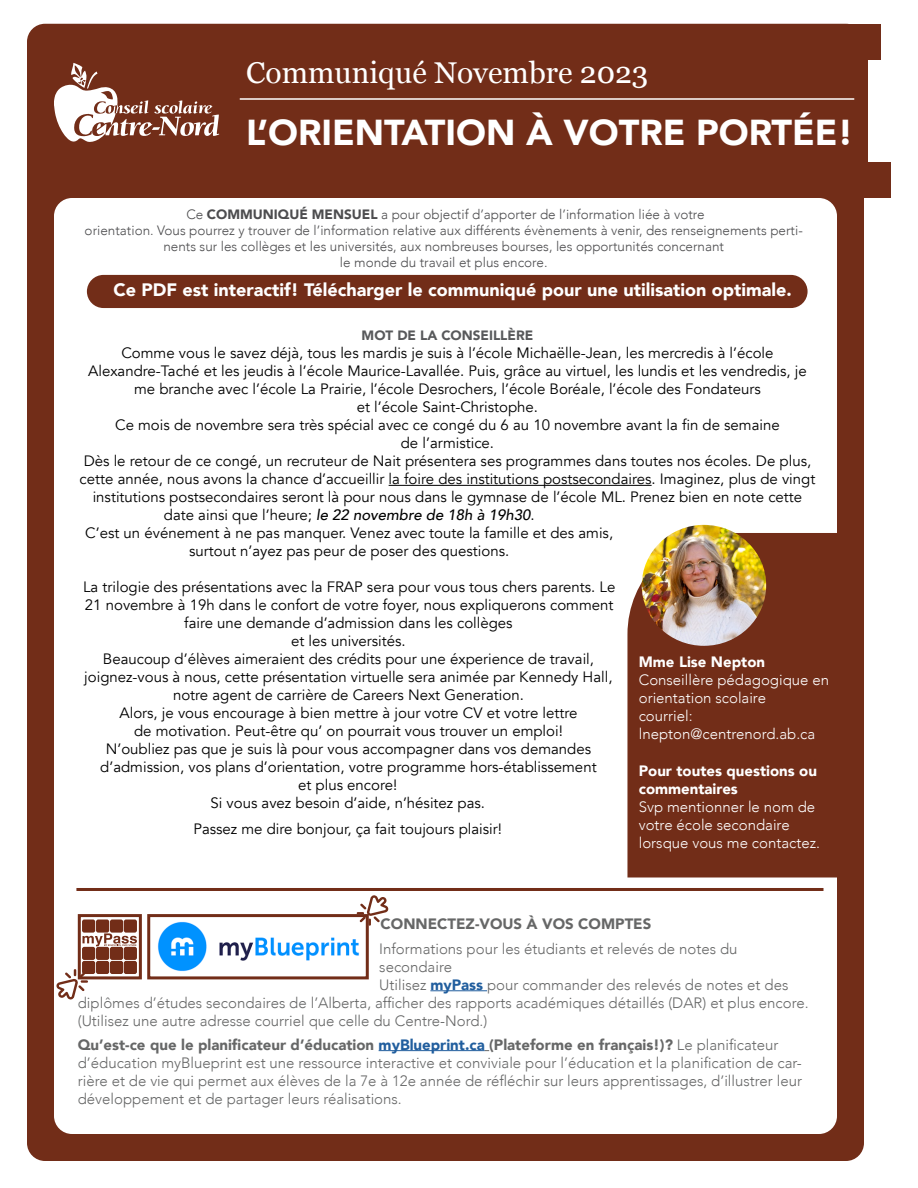
<style>
.page{position:relative;width:918px;height:1188px;background:#fff}
.page>*{position:absolute;margin:0;border:0;box-sizing:border-box;transform-origin:0 0}
.t1{font:900 36px "Avenir";color:#fff}
.t2{font:30px "Georgia";color:#fff}
.t3{font:900 18px "Avenir";color:#fff}
.t4{font:15px/18px "Avenir";color:#000;text-align:center}
.t5{font:300 15px/18px "Avenir";color:#666767}
.t6{font:300 15px/18px "Avenir";color:#fff}
.t7{font:900 15px/18px "Avenir";color:#fff}
.t8{font:italic 500 15px "Avenir";color:#000}
.t9{font:900 15px "Avenir";color:#666767}
.t10{font:300 13.5px/16.2px "Avenir";color:#4d4d4f;text-align:center}
.t11{font:900 13.5px "Avenir";color:#58595b}
.s1{font-weight:900}
.s2{font-weight:400;font-style:normal}
.s3{font-weight:900;color:#215e9e}
</style>
<div class="page">
<div style="left:837px;top:162px;width:54px;height:36px;background:#722d18"></div>
<div style="left:827px;top:24px;width:54px;height:36px;background:#722d18"></div>
<div style="left:837px;top:41px;width:30px;height:141px;background:#722d18"></div>
<div style="left:27px;top:24px;width:837px;height:1137px;background:#722d18;border-radius:18px"></div>
<div style="left:54px;top:198px;width:783px;height:936px;background:#fff;border-radius:18px"></div>
<hr style="left:240px;top:98px;width:614px;height:2px;background:#fff">
<svg style="left:54px;top:63px;width:165px;height:79px"></svg>
<hr style="left:389px;top:485px;width:263px;height:1px;background:#000">
<div style="left:627px;top:533px;width:210px;height:345px;background:#722d18"></div>
<hr style="left:430px;top:990px;width:57px;height:1px;background:#215e9e">
<div style="left:82px;top:920px;width:13px;height:13px;background:#722d18;border-radius:2px"></div>
<div style="left:96px;top:920px;width:13px;height:13px;background:#722d18;border-radius:2px"></div>
<div style="left:110px;top:920px;width:13px;height:13px;background:#722d18;border-radius:2px"></div>
<div style="left:124px;top:920px;width:13px;height:13px;background:#722d18;border-radius:2px"></div>
<div style="left:82px;top:947px;width:13px;height:13px;background:#722d18;border-radius:2px"></div>
<div style="left:96px;top:947px;width:13px;height:13px;background:#722d18;border-radius:2px"></div>
<div style="left:110px;top:947px;width:13px;height:13px;background:#722d18;border-radius:2px"></div>
<div style="left:124px;top:947px;width:13px;height:13px;background:#722d18;border-radius:2px"></div>
<div style="left:82px;top:961px;width:13px;height:13px;background:#722d18;border-radius:2px"></div>
<div style="left:96px;top:961px;width:13px;height:13px;background:#722d18;border-radius:2px"></div>
<div style="left:110px;top:961px;width:13px;height:13px;background:#722d18;border-radius:2px"></div>
<div style="left:124px;top:961px;width:13px;height:13px;background:#722d18;border-radius:2px"></div>
<svg style="left:83px;top:933px;width:54px;height:14px"></svg>
<img style="left:157px;top:921px;width:202px;height:51px">
<div style="left:147px;top:914px;width:222px;height:65px;border:3px solid #722d18"></div>
<hr style="left:379px;top:1050px;width:106px;height:1px;background:#215e9e">
<div style="left:78px;top:914px;width:64px;height:65px;border:3px solid #722d18"></div>
<svg style="left:56px;top:969px;width:32px;height:31px"></svg>
<svg style="left:356px;top:895px;width:33px;height:31px"></svg>
<div style="left:87px;top:275px;width:721px;height:33px;background:#722d18;border-radius:17px"></div>
<img style="left:642px;top:525px;width:124px;height:121px">
<hr style="left:76px;top:888px;width:748px;height:3px;background:#722d18">
<h2 class="t2" style="left:246px;top:51px;width:404px">Communiqué Novembre 2023</h2>
<h1 class="t1" style="left:246px;top:102px;width:609px">L’ORIENTATION À VOTRE PORTÉE!</h1>
<p class="t10" style="left:85px;top:206px;width:720px">Ce <span class="s1">COMMUNIQUÉ MENSUEL</span> a pour objectif d’apporter de l’information liée à votre<br>orientation. Vous pourrez y trouver de l’information relative aux différents évènements à venir, des renseignements perti&shy;nents sur les collèges et les universités, aux nombreuses bourses, les opportunités concernant<br>le monde du travail et plus encore.</p>
<p class="t3" style="left:114px;top:274px;width:680px">Ce PDF est interactif! Télécharger le communiqué pour une utilisation optimale.</p>
<p class="t11" style="left:362px;top:324px;width:173px">MOT DE LA CONSEILLÈRE</p>
<p class="t4" style="left:121px;top:344px;width:654px">Comme vous le savez déjà, tous les mardis je suis à l’école Michaëlle-Jean, les mercredis à l’école</p>
<p class="t4" style="left:88px;top:362px;width:720px">Alexandre-Taché et les jeudis à l’école Maurice-Lavallée. Puis, grâce au virtuel, les lundis et les vendredis, je</p>
<p class="t4" style="left:134px;top:380px;width:628px">me branche avec l’école La Prairie, l’école Desrochers, l’école Boréale, l’école des Fondateurs</p>
<p class="t4" style="left:357px;top:398px;width:183px">et l’école Saint-Christophe.</p>
<p class="t4" style="left:115px;top:416px;width:666px">Ce mois de novembre sera très spécial avec ce congé du 6 au 10 novembre avant la fin de semaine</p>
<p class="t4" style="left:401px;top:434px;width:95px">de l’armistice.</p>
<p class="t4" style="left:84px;top:452px;width:729px">Dès le retour de ce congé, un recruteur de Nait présentera ses programmes dans toutes nos écoles. De plus,</p>
<p class="t4" style="left:80px;top:470px;width:737px">cette année, nous avons la chance d’accueillir la foire des institutions postsecondaires. Imaginez, plus de vingt</p>
<p class="t4" style="left:93px;top:488px;width:711px">institutions postsecondaires seront là pour nous dans le gymnase de l’école ML. Prenez bien en note cette</p>
<p class="t8" style="left:164px;top:506px;width:372px"><span class="s2">date ainsi que l’heure;</span> le 22 novembre de 18h à 19h30<span class="s2">.</span></p>
<p class="t4" style="left:85px;top:524px;width:529px">C’est un événement à ne pas manquer. Venez avec toute la famille et des amis,</p>
<p class="t4" style="left:189px;top:542px;width:322px">surtout n’ayez pas peur de poser des questions.</p>
<p class="t4" style="left:83px;top:578px;width:534px">La trilogie des présentations avec la FRAP sera pour vous tous chers parents. Le 21 novembre à 19h dans le confort de votre foyer, nous expliquerons comment faire une demande d’admission dans les collèges<br>et les universités.<br>Beaucoup d’élèves aimeraient des crédits pour une éxperience de travail, joignez-vous à nous, cette présentation virtuelle sera animée par Kennedy Hall, notre agent de carrière de Careers Next Generation.<br>Alors, je vous encourage à bien mettre à jour votre CV et votre lettre<br>de motivation. Peut-être qu’ on pourrait vous trouver un emploi!<br>N’oubliez pas que je suis là pour vous accompagner dans vos demandes d’admission, vos plans d’orientation, votre programme hors-établissement<br>et plus encore!<br>Si vous avez besoin d’aide, n’hésitez pas.</p>
<p class="t4" style="left:193px;top:820px;width:310px">Passez me dire bonjour, ça fait toujours plaisir!</p>
<p class="t7" style="left:639px;top:652px;width:128px">Mme Lise Nepton</p>
<p class="t6" style="left:639px;top:671px;width:192px">Conseillère pédagogique en orientation scolaire<br>courriel: lnepton@centrenord.ab.ca</p>
<p class="t7" style="left:639px;top:762px;width:180px">Pour toutes questions ou commentaires</p>
<p class="t6" style="left:639px;top:798px;width:183px">Svp mentionner le nom de votre école secondaire lorsque vous me contactez.</p>
<p class="t9" style="left:381px;top:911px;width:272px">CONNECTEZ-VOUS À VOS COMPTES</p>
<p class="t5" style="left:379px;top:940px;width:360px">Informations pour les étudiants et relevés de notes du</p>
<p class="t5" style="left:379px;top:958px;width:74px">secondaire</p>
<p class="t5" style="left:379px;top:976px;width:411px">Utilisez <span class="s3">myPass</span> pour commander des relevés de notes et des</p>
<p class="t5" style="left:78px;top:994px;width:732px">diplômes d’études secondaires de l’Alberta, afficher des rapports académiques détaillés (DAR) et plus encore.</p>
<p class="t5" style="left:78px;top:1012px;width:411px">(Utilisez une autre adresse courriel que celle du Centre-Nord.)</p>
<p class="t5" style="left:78px;top:1035px;width:726px"><span class="s1">Qu’est-ce que le planificateur d’éducation</span> <span class="s3">myBlueprint.ca</span> <span class="s1">(Plateforme en français!)?</span> Le planificateur d’éducation myBlueprint est une ressource interactive et conviviale pour l’éducation et la planification de car&shy;rière et de vie qui permet aux élèves de la 7e à 12e année de réfléchir sur leurs apprentissages, d’illustrer leur développement et de partager leurs réalisations.</p>
</div>
